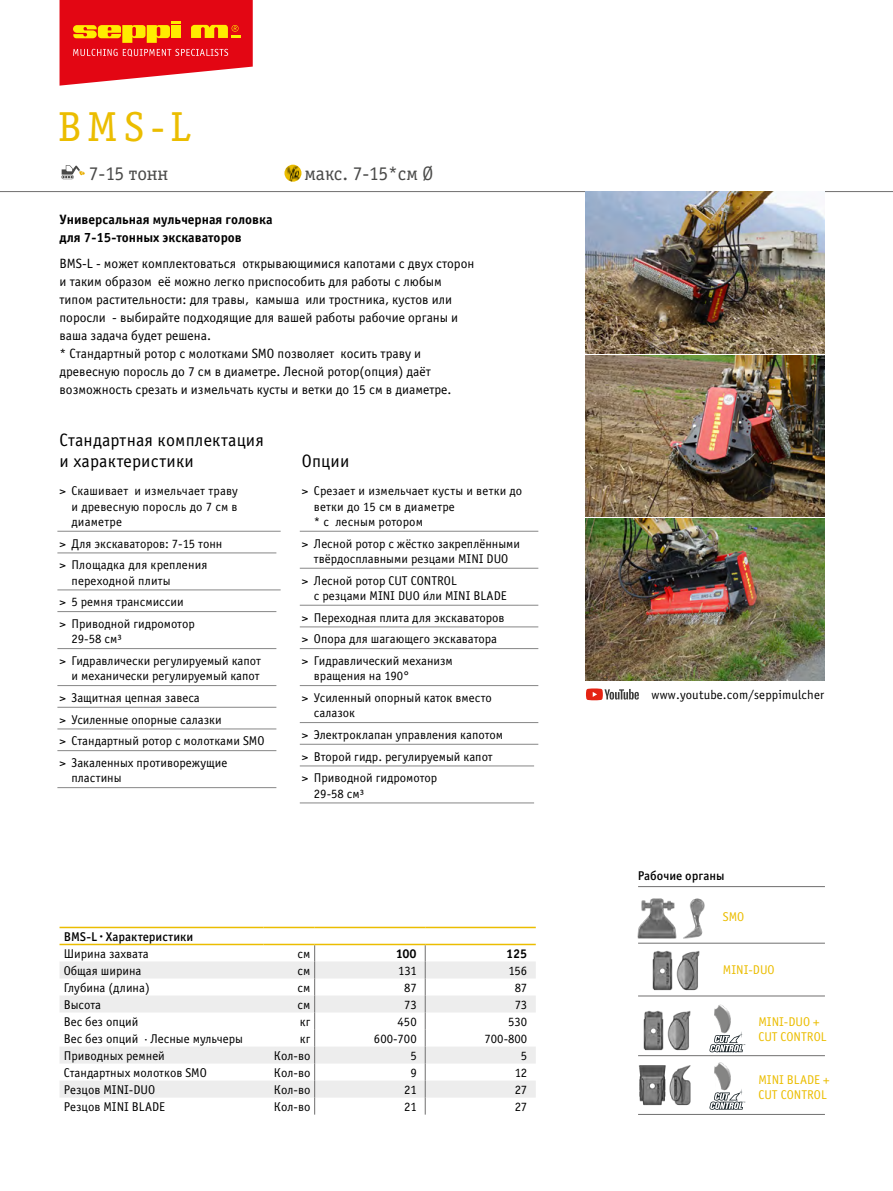
<style>
.page{position:relative;width:893px;height:1191px;background:#fff}
.page>*{position:absolute;margin:0;border:0;box-sizing:border-box;transform-origin:0 0}
.t1{font:42px "Officina Serif ITC";color:#ebbd00}
.t2{font:19.5px "Officina Serif ITC";letter-spacing:-.005em;color:#4a4a49}
.t3{font:18px/21.6px "Officina Sans Book ITC";letter-spacing:.01em;color:#000}
.t4{font:13.5px/18px "Officina Sans Book ITC";color:#000}
.t5{font:13.5px/18px "Officina Sans Bold ITC";color:#000}
.t6{font:12.75px/21.8px "Officina Sans Book ITC";color:#000}
.t7{font:12.75px/15.3px "Officina Sans Book ITC";color:#ebbd00}
.t8{font:12.75px "Officina Sans Medium ITC";color:#000}
.t9{font:12.75px "Officina Sans Bold ITC";letter-spacing:-.01em;color:#000}
</style>
<div class="page">
<svg style="left:60px;top:0;width:193px;height:86px;background:#e93f30"></svg>
<hr style="left:0;top:191px;width:893px;height:1px;background:#706f6f">
<img style="left:586px;top:355px;width:238px;height:162px">
<img style="left:586px;top:192px;width:238px;height:161px">
<svg style="left:586px;top:688px;width:53px;height:12px"></svg>
<img style="left:586px;top:519px;width:238px;height:161px">
<hr style="left:638px;top:886px;width:187px;height:1px;background:#706f6f">
<img style="left:637px;top:898px;width:81px;height:45px">
<svg style="left:61px;top:175px;width:13px;height:4px"></svg>
<svg style="left:62px;top:165px;width:23px;height:13px"></svg>
<img style="left:285px;top:165px;width:16px;height:17px">
<hr style="left:638px;top:943px;width:187px;height:1px;background:#706f6f">
<hr style="left:638px;top:1114px;width:187px;height:1px;background:#706f6f">
<hr style="left:638px;top:1055px;width:187px;height:1px;background:#706f6f">
<hr style="left:638px;top:995px;width:187px;height:1px;background:#706f6f">
<img style="left:643px;top:1010px;width:48px;height:41px">
<img style="left:639px;top:1065px;width:52px;height:41px">
<svg style="left:709px;top:1041px;width:36px;height:11px"></svg>
<img style="left:714px;top:1004px;width:29px;height:37px">
<svg style="left:709px;top:1098px;width:36px;height:11px"></svg>
<img style="left:703px;top:1056px;width:42px;height:42px">
<img style="left:640px;top:943px;width:72px;height:48px">
<hr style="left:57px;top:531px;width:224px;height:1px;background:#878787">
<hr style="left:57px;top:552px;width:219px;height:1px;background:#878787">
<hr style="left:57px;top:589px;width:224px;height:1px;background:#878787">
<hr style="left:57px;top:611px;width:219px;height:1px;background:#878787">
<hr style="left:57px;top:648px;width:219px;height:1px;background:#878787">
<hr style="left:57px;top:685px;width:219px;height:1px;background:#878787">
<hr style="left:57px;top:707px;width:219px;height:1px;background:#878787">
<hr style="left:57px;top:728px;width:219px;height:1px;background:#878787">
<hr style="left:57px;top:750px;width:219px;height:1px;background:#878787">
<hr style="left:57px;top:787px;width:219px;height:1px;background:#878787">
<hr style="left:300px;top:531px;width:238px;height:1px;background:#878787">
<hr style="left:300px;top:568px;width:238px;height:1px;background:#878787">
<hr style="left:300px;top:605px;width:238px;height:1px;background:#878787">
<hr style="left:300px;top:626px;width:238px;height:1px;background:#878787">
<hr style="left:300px;top:648px;width:238px;height:1px;background:#878787">
<hr style="left:300px;top:685px;width:238px;height:1px;background:#878787">
<hr style="left:300px;top:722px;width:238px;height:1px;background:#878787">
<hr style="left:300px;top:744px;width:238px;height:1px;background:#878787">
<hr style="left:300px;top:765px;width:234px;height:1px;background:#878787">
<hr style="left:300px;top:802px;width:234px;height:1px;background:#878787">
<svg style="left:60px;top:961px;width:476px;height:136px;fill:#f5f5f5"></svg>
<svg style="left:425px;top:945px;width:1px;height:169px"></svg>
<svg style="left:314px;top:945px;width:1px;height:169px"></svg>
<hr style="left:60px;top:926px;width:204px;height:2px;background:#ebbd00">
<hr style="left:264px;top:926px;width:51px;height:2px;background:#ebbd00">
<hr style="left:315px;top:926px;width:110px;height:2px;background:#ebbd00">
<hr style="left:425px;top:926px;width:111px;height:2px;background:#ebbd00">
<hr style="left:60px;top:943px;width:204px;height:2px;background:#ebbd00">
<hr style="left:264px;top:943px;width:51px;height:2px;background:#ebbd00">
<hr style="left:315px;top:943px;width:110px;height:2px;background:#ebbd00">
<hr style="left:425px;top:943px;width:111px;height:2px;background:#ebbd00">
<h1 class="t1" style="left:58px;top:100px;width:134px">BMS-L</h1>
<h2 class="t2" style="left:89px;top:161px;width:81px">7-15 тонн</h2>
<h2 class="t2" style="left:304px;top:161px;width:130px">макс. 7-15*см Ø</h2>
<p class="t5" style="left:60px;top:209px;width:215px">Универсальная мульчерная головка для 7-15-тонных экскаваторов</p>
<p class="t4" style="left:60px;top:254px;width:416px">BMS-L - может комплектоваться открывающимися капотами с двух сторон и таким образом её можно легко приспособить для работы с любым типом растительности: для травы, камыша или тростника, кустов или поросли - выбирайте подходящие для вашей работы рабочие органы и ваша задача будет решена.<br>* Стандартный ротор с молотками SMO позволяет косить траву и древесную поросль до 7 см в диаметре. Лесной ротор(опция) даёт возможность срезать и измельчать кусты и ветки до 15 см в диаметре.</p>
<h3 class="t3" style="left:60px;top:428px;width:206px">Стандартная комплектация и характеристики</h3>
<p class="t6" style="left:72px;top:483px;width:168px;line-height:15.3px;text-align:justify;text-indent:-12px">&gt; Скашивает и измельчает траву и древесную поросль до 7 см в диаметре</p>
<p class="t6" style="left:60px;top:532px;width:164px">&gt; Для экскаваторов: 7-15 тонн &gt; Площадка для крепления</p>
<p class="t6" style="left:60px;top:569px;width:137px;text-indent:12px">переходной плиты<br>&gt; 5 ремня трансмиссии<br>&gt; Приводной гидромотор</p>
<p class="t6" style="left:60px;top:627px;width:203px;text-indent:12px">29-58 см³<br>&gt; Гидравлически регулируемый капот</p>
<p class="t6" style="left:60px;top:664px;width:207px;text-indent:12px">и механически регулируемый капот &gt; Защитная цепная завеса<br>&gt; Усиленные опорные салазки<br>&gt; Стандартный ротор с молотками SMO &gt; Закаленных противорежущие</p>
<p class="t6" style="left:72px;top:766px;width:52px">пластины</p>
<h3 class="t3" style="left:302px;top:450px;width:49px">Опции</h3>
<p class="t6" style="left:314px;top:483px;width:210px;line-height:15.3px;text-indent:-12px">&gt; Срезает и измельчает кусты и ветки до ветки до 15 см в диаметре<br>* с лесным ротором</p>
<p class="t6" style="left:302px;top:535px;width:220px;line-height:15.3px;text-align:center">&gt; Лесной ротор с жёстко закреплёнными твёрдосплавными резцами MINI DUO</p>
<p class="t6" style="left:314px;top:572px;width:194px;line-height:15.3px;text-indent:-12px">&gt; Лесной ротор CUT CONTROL<br>с резцами MINI DUO и́ли MINI BLADE</p>
<p class="t6" style="left:302px;top:606px;width:204px">&gt; Переходная плита для экскаваторов &gt; Опора для шагающего экскаватора &gt; Гидравлический механизм</p>
<p class="t6" style="left:302px;top:664px;width:191px;text-indent:12px">вращения на 190°<br>&gt; Усиленный опорный каток вместо</p>
<p class="t6" style="left:302px;top:701px;width:203px;text-indent:12px">салазок<br>&gt; Электроклапан управления капотом &gt; Второй гидр. регулируемый капот<br>&gt; Приводной гидромотор</p>
<p class="t6" style="left:314px;top:782px;width:52px">29-58 см³</p>
<p class="t8" style="left:64px;top:927px;width:131px">BMS-L · Характеристики</p>
<p class="t6" style="left:64px;top:942px;width:87px">Ширина захвата</p>
<p class="t6" style="left:298px;top:942px;width:14px">см</p>
<p class="t9" style="left:396px;top:945px;width:22px">100</p>
<p class="t9" style="left:506px;top:945px;width:23px">125</p>
<p class="t6" style="left:64px;top:959px;width:79px">Общая ширина</p>
<p class="t6" style="left:298px;top:959px;width:14px">см</p>
<p class="t6" style="left:398px;top:959px;width:20px">131</p>
<p class="t6" style="left:508px;top:959px;width:20px">156</p>
<p class="t6" style="left:64px;top:976px;width:87px">Глубина (длина)</p>
<p class="t6" style="left:298px;top:976px;width:14px">см</p>
<p class="t6" style="left:404px;top:976px;width:14px">87</p>
<p class="t6" style="left:515px;top:976px;width:14px">87</p>
<p class="t6" style="left:64px;top:993px;width:39px">Высота</p>
<p class="t6" style="left:298px;top:993px;width:14px">см</p>
<p class="t6" style="left:404px;top:993px;width:14px">73</p>
<p class="t6" style="left:515px;top:993px;width:14px">73</p>
<p class="t6" style="left:64px;top:1010px;width:76px">Вес без опций</p>
<p class="t6" style="left:300px;top:1010px;width:12px">кг</p>
<p class="t6" style="left:398px;top:1010px;width:21px">450</p>
<p class="t6" style="left:508px;top:1010px;width:21px">530</p>
<p class="t6" style="left:64px;top:1027px;width:181px">Вес без опций · Лесные мульчеры</p>
<p class="t6" style="left:300px;top:1027px;width:12px">кг</p>
<p class="t6" style="left:374px;top:1027px;width:44px">600-700</p>
<p class="t6" style="left:485px;top:1027px;width:44px">700-800</p>
<p class="t6" style="left:64px;top:1044px;width:103px">Приводных ремней</p>
<p class="t6" style="left:274px;top:1044px;width:38px">Кол-во</p>
<p class="t6" style="left:410px;top:1044px;width:8px">5</p>
<p class="t6" style="left:521px;top:1044px;width:8px">5</p>
<p class="t6" style="left:64px;top:1061px;width:145px">Стандартных молотков SMO</p>
<p class="t6" style="left:274px;top:1061px;width:38px">Кол-во</p>
<p class="t6" style="left:410px;top:1061px;width:8px">9</p>
<p class="t6" style="left:515px;top:1061px;width:14px">12</p>
<p class="t6" style="left:64px;top:1078px;width:93px">Резцов MINI-DUO</p>
<p class="t6" style="left:274px;top:1078px;width:38px">Кол-во</p>
<p class="t6" style="left:404px;top:1078px;width:14px">21</p>
<p class="t6" style="left:515px;top:1078px;width:14px">27</p>
<p class="t6" style="left:64px;top:1095px;width:103px">Резцов MINI BLADE</p>
<p class="t6" style="left:274px;top:1095px;width:38px">Кол-во</p>
<p class="t6" style="left:404px;top:1095px;width:14px">21</p>
<p class="t6" style="left:515px;top:1095px;width:14px">27</p>
<p class="t6" style="left:652px;top:683px;width:174px">www.youtube.com/seppimulcher</p>
<p class="t8" style="left:638px;top:867px;width:88px">Рабочие органы</p>
<p class="t7" style="left:723px;top:908px;width:23px">SMO</p>
<p class="t7" style="left:723px;top:961px;width:53px">MINI-DUO</p>
<p class="t7" style="left:758px;top:1013px;width:70px">MINI-DUO +<br>CUT CONTROL</p>
<p class="t7" style="left:758px;top:1071px;width:73px">MINI BLADE +<br>CUT CONTROL</p>
</div>
